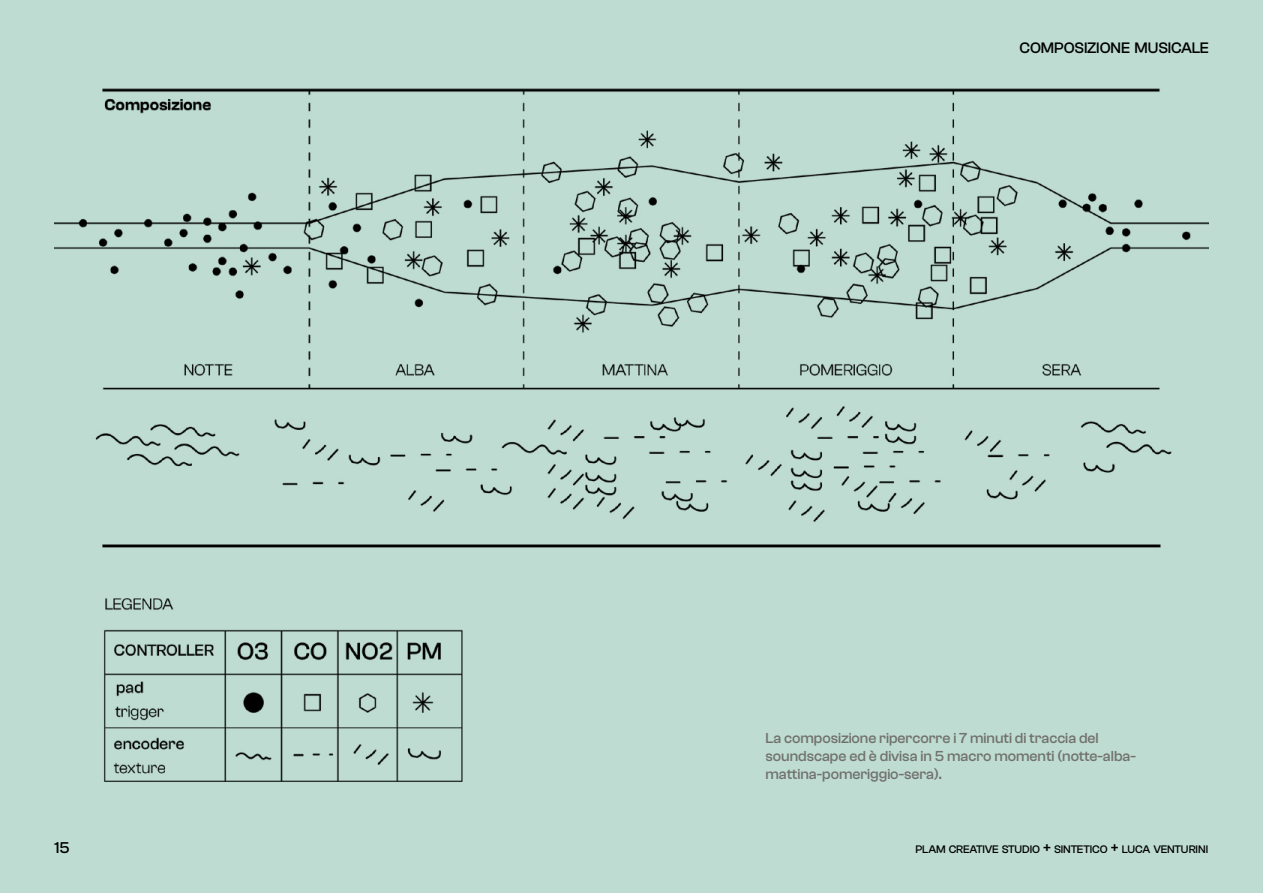
<style>
.page{position:relative;width:1263px;height:893px;background:#bedcd2}
.page>*{position:absolute;margin:0;border:0;box-sizing:border-box;transform-origin:0 0}
.t1{font:500 16.2px "Clash Grotesk";color:#000}
.t2{font:500 15.75px "Clash Grotesk";letter-spacing:-.005em;color:#000}
.t3{font:500 15px/18px "Clash Grotesk";letter-spacing:-.005em;color:#71716e}
.t4{font:500 11.4px "Clash Grotesk";letter-spacing:-.01em;color:#000}
.s1{font-size:16.2px}
</style>
<div class="page">
<img style="left:54px;top:88px;width:1155px;height:694px">
<p class="t2" style="left:1019px;top:39px;width:191px">COMPOSIZIONE MUSICALE</p>
<p class="t3" style="left:765px;top:729px;width:372px">La composizione ripercorre i 7 minuti di traccia del soundscape ed è divisa in 5 macro momenti (notte-alba&shy;mattina-pomeriggio-sera).</p>
<p class="t1" style="left:54px;top:839px;width:17px">15</p>
<p class="t4" style="left:915px;top:843px;width:294px">PLAM CREATIVE STUDIO <span class="s1">+</span> SINTETICO <span class="s1">+</span> LUCA VENTURINI</p>
</div>
